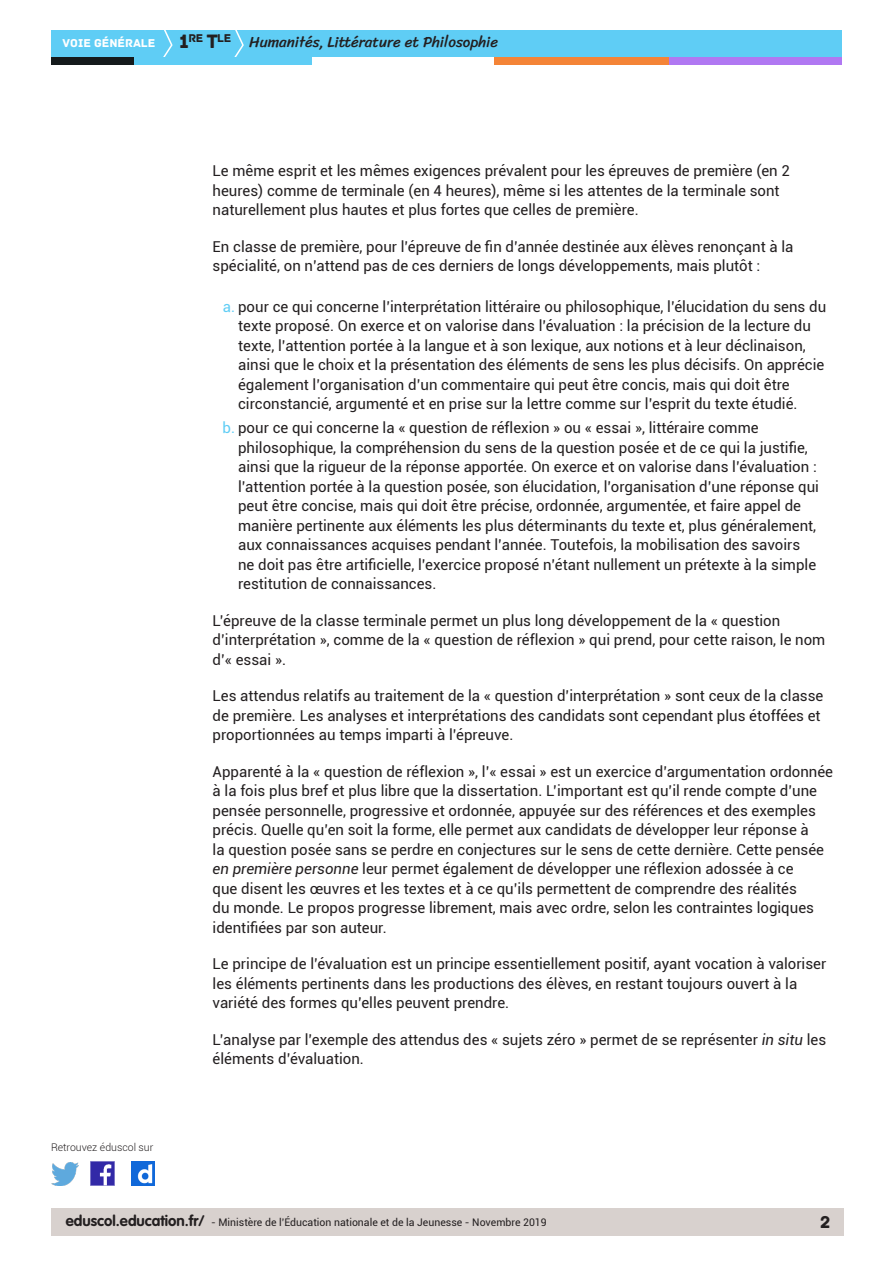
<style>
.page{position:relative;width:893px;height:1263px;background:#fff}
.page>*{position:absolute;margin:0;border:0;box-sizing:border-box;transform-origin:0 0}
.t1{font:20.4px "Archive";color:#231f20}
.t2{font:18px "Archive";color:#231f20}
.Texte_courant{font:15px/19.5px "Roboto";color:#231f20}
.t3{font:15px "Sriracha";color:#231f20}
.t4{font:12px "Archive";color:#fff}
.t5{font:10.5px "Roboto";color:#231f20}
.t6{font:300 10.5px "Roboto";color:#231f20}
.s1{color:#5fcdf5}
.s2{font-style:italic}
.s3{font-family:"VAG Rounded Std";font-weight:700;font-size:15px}
</style>
<div class="page">
<div style="left:51px;top:1209px;width:792px;height:27px;background:#d8d1ce"></div>
<div style="left:51px;top:30px;width:791px;height:27px;background:#5fcdf5"></div>
<svg style="left:163px;top:30px;width:10px;height:27px"></svg>
<svg style="left:234px;top:30px;width:10px;height:27px"></svg>
<div style="left:133px;top:57px;width:179px;height:8px;background:#5fcdf5"></div>
<div style="left:51px;top:57px;width:82px;height:8px;background:#141a1c"></div>
<div style="left:667px;top:57px;width:175px;height:8px;background:#b078f2"></div>
<div style="left:494px;top:57px;width:175px;height:8px;background:#f48437"></div>
<img style="left:91px;top:1162px;width:23px;height:23px">
<img style="left:51px;top:1163px;width:28px;height:22px">
<img style="left:132px;top:1162px;width:22px;height:23px">
<h1 class="t1" style="left:179px;top:30px;width:53px">1<sup>re</sup> T<sup>LE</sup></h1>
<p class="t4" style="left:63px;top:36px;width:94px">VOIE GÉNÉRALE</p>
<p class="t3" style="left:249px;top:33px;width:251px">Humanités, Littérature et Philosophie</p>
<p class="t6" style="left:51px;top:1140px;width:104px">Retrouvez éduscol sur</p>
<p class="Texte_courant" style="left:213px;top:160px;width:579px">Le même esprit et les mêmes exigences prévalent pour les épreuves de première (en 2 heures) comme de terminale (en 4 heures), même si les attentes de la terminale sont naturellement plus hautes et plus fortes que celles de première.</p>
<p class="Texte_courant" style="left:213px;top:236px;width:582px">En classe de première, pour l’épreuve de fin d’année destinée aux élèves renonçant à la spécialité, on n’attend pas de ces derniers de longs développements, mais plutôt :</p>
<p class="Texte_courant" style="left:238px;top:296px;width:590px;text-indent:-15px"><span class="s1">a.</span> pour ce qui concerne l’interprétation littéraire ou philosophique, l’élucidation du sens du texte proposé. On exerce et on valorise dans l’évaluation : la précision de la lecture du texte, l’attention portée à la langue et à son lexique, aux notions et à leur déclinaison, ainsi que le choix et la présentation des éléments de sens les plus décisifs. On apprécie également l’organisation d’un commentaire qui peut être concis, mais qui doit être circonstancié, argumenté et en prise sur la lettre comme sur l’esprit du texte étudié.</p>
<p class="Texte_courant" style="left:238px;top:417px;width:582px;text-indent:-16px"><span class="s1">b.</span> pour ce qui concerne la « question de réflexion » ou « essai », littéraire comme philosophique, la compréhension du sens de la question posée et de ce qui la justifie, ainsi que la rigueur de la réponse apportée. On exerce et on valorise dans l’évaluation : l’attention portée à la question posée, son élucidation, l’organisation d’une réponse qui peut être concise, mais qui doit être précise, ordonnée, argumentée, et faire appel de manière pertinente aux éléments les plus déterminants du texte et, plus généralement, aux connaissances acquises pendant l’année. Toutefois, la mobilisation des savoirs ne doit pas être artificielle, l’exercice proposé n’étant nullement un prétexte à la simple restitution de connaissances.</p>
<p class="Texte_courant" style="left:213px;top:610px;width:614px">L’épreuve de la classe terminale permet un plus long développement de la « question d’interprétation », comme de la « question de réflexion » qui prend, pour cette raison, le nom d’« essai ».</p>
<p class="Texte_courant" style="left:213px;top:685px;width:612px">Les attendus relatifs au traitement de la « question d’interprétation » sont ceux de la classe de première. Les analyses et interprétations des candidats sont cependant plus étoffées et proportionnées au temps imparti à l’épreuve.</p>
<p class="Texte_courant" style="left:213px;top:761px;width:622px">Apparenté à la « question de réflexion », l’« essai » est un exercice d’argumentation ordonnée à la fois plus bref et plus libre que la dissertation. L’important est qu’il rende compte d’une pensée personnelle, progressive et ordonnée, appuyée sur des références et des exemples précis. Quelle qu’en soit la forme, elle permet aux candidats de développer leur réponse à<br>la question posée sans se perdre en conjectures sur le sens de cette dernière. Cette pensée <span class="s2">en première personne</span> leur permet également de développer une réflexion adossée à ce<br>que disent les œuvres et les textes et à ce qu’ils permettent de comprendre des réalités<br>du monde. Le propos progresse librement, mais avec ordre, selon les contraintes logiques identifiées par son auteur.</p>
<p class="Texte_courant" style="left:213px;top:953px;width:615px">Le principe de l’évaluation est un principe essentiellement positif, ayant vocation à valoriser les éléments pertinents dans les productions des élèves, en restant toujours ouvert à la variété des formes qu’elles peuvent prendre.</p>
<p class="Texte_courant" style="left:213px;top:1029px;width:615px">L’analyse par l’exemple des attendus des « sujets zéro » permet de se représenter <span class="s2">in situ</span> les éléments d’évaluation.</p>
<p class="t5" style="left:66px;top:1215px;width:482px"><span class="s3">eduscol.education.fr/</span> - Ministère de l’Éducation nationale et de la Jeunesse - Novembre 2019</p>
<p class="t2" style="left:820px;top:1211px;width:12px">2</p>
</div>
